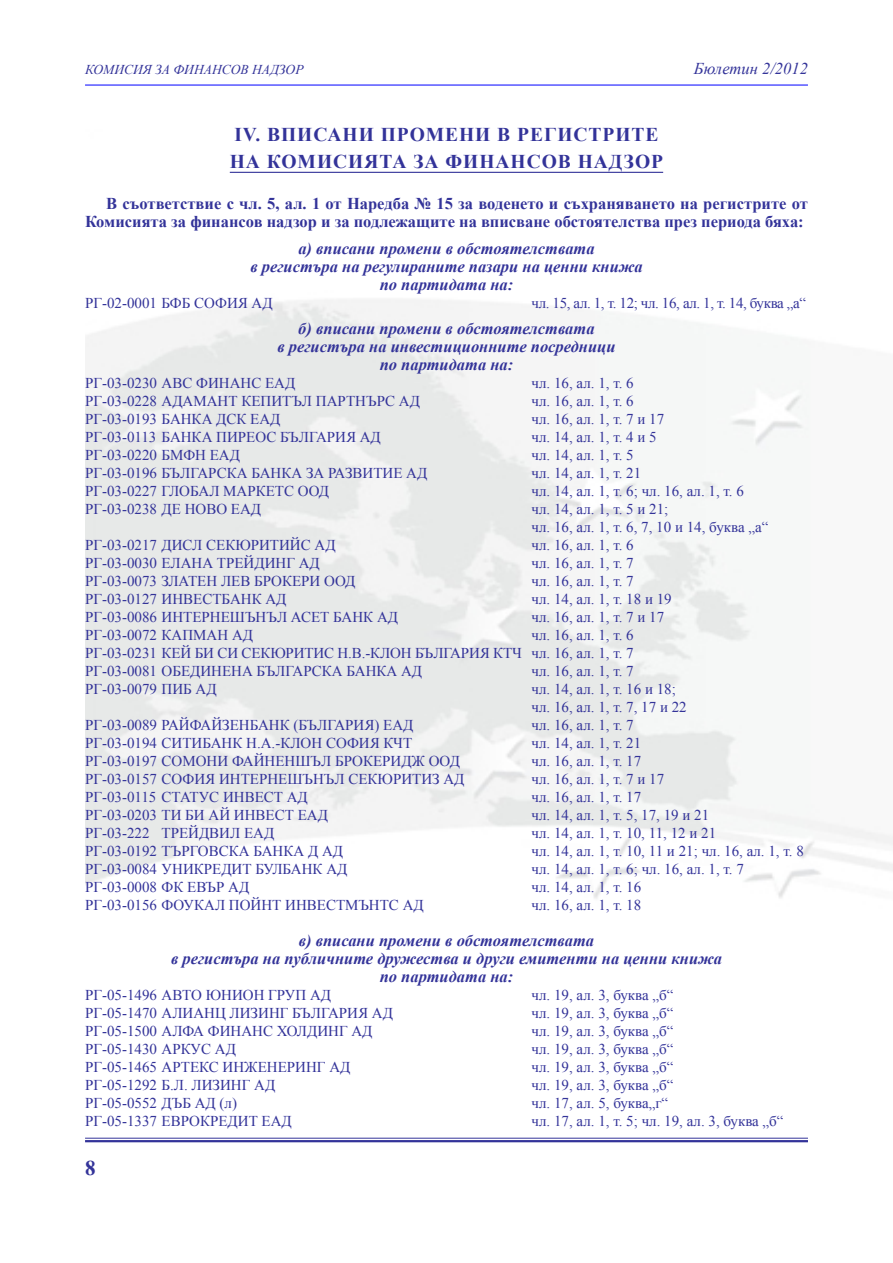
<style>
.page{position:relative;width:893px;height:1263px;background:#fff}
.page>*{position:absolute;margin:0;border:0;box-sizing:border-box;transform-origin:0 0}
.Body_Text_3{font:700 19.5px "Times New Roman";letter-spacing:.05em;color:#339}
.t1{font:italic 700 16.5px "Times New Roman";color:#339}
.Body_Text_Indent{font:700 16.5px/18px "Times New Roman";color:#339;text-align:right}
.t2{font:italic 16.5px "Times New Roman";color:#339}
.t3{font:15px "Times New Roman";color:#339}
.t4{font:15px "Times New Roman";letter-spacing:-.025em;color:#339}
.t5{font:italic 13.5px "Times New Roman";color:#339}
</style>
<div class="page">
<hr style="left:85px;top:1138px;width:723px;height:1px;background:#339">
<hr style="left:85px;top:1140px;width:723px;height:2px;background:#339">
<hr style="left:85px;top:85px;width:723px;height:1px;background:#00f">
<hr style="left:230px;top:172px;width:433px;height:1px;background:#339">
<p class="t5" style="left:85px;top:60px;width:220px">КОМИСИЯ ЗА ФИНАНСОВ НАДЗОР</p>
<p class="t2" style="left:694px;top:57px;width:115px">Бюлетин 2/2012</p>
<p class="Body_Text_3" style="left:234px;top:121px;width:426px">ІV. ВПИСАНИ ПРОМЕНИ В РЕГИСТРИТЕ</p>
<p class="Body_Text_3" style="left:230px;top:148px;width:435px">НА КОМИСИЯТА ЗА ФИНАНСОВ НАДЗОР</p>
<p class="Body_Text_Indent" style="left:85px;top:194px;width:724px">В съответствие с чл. 5, ал. 1 от Наредба № 15 за воденето и съхраняването на регистрите от<br>Комисията за финансов надзор и за подлежащите на вписване обстоятелства през периода бяха:</p>
<p class="t1" style="left:298px;top:237px;width:298px">а) вписани промени в обстоятелствата</p>
<p class="t1" style="left:250px;top:255px;width:394px">в регистъра на регулираните пазари на ценни книжа</p>
<p class="t1" style="left:380px;top:273px;width:135px">по партидата на:</p>
<p class="t3" style="left:85px;top:293px;width:189px">РГ-02-0001 БФБ СОФИЯ АД</p>
<p class="t4" style="left:531px;top:293px;width:276px">чл. 15, ал. 1, т. 12; чл. 16, ал. 1, т. 14, буква „а“</p>
<p class="t1" style="left:298px;top:317px;width:298px">б) вписани промени в обстоятелствата</p>
<p class="t1" style="left:277px;top:335px;width:340px">в регистъра на инвестиционните посредници</p>
<p class="t1" style="left:380px;top:353px;width:135px">по партидата на:</p>
<p class="t3" style="left:85px;top:373px;width:212px">РГ-03-0230 АВС ФИНАНС ЕАД</p>
<p class="t3" style="left:531px;top:373px;width:104px">чл. 16, ал. 1, т. 6</p>
<p class="t3" style="left:85px;top:391px;width:336px">РГ-03-0228 АДАМАНТ КЕПИТЪЛ ПАРТНЪРС АД</p>
<p class="t3" style="left:531px;top:391px;width:104px">чл. 16, ал. 1, т. 6</p>
<p class="t3" style="left:85px;top:409px;width:197px">РГ-03-0193 БАНКА ДСК ЕАД</p>
<p class="t3" style="left:531px;top:409px;width:134px">чл. 16, ал. 1, т. 7 и 17</p>
<p class="t3" style="left:85px;top:427px;width:297px">РГ-03-0113 БАНКА ПИРЕОС БЪЛГАРИЯ АД</p>
<p class="t3" style="left:531px;top:427px;width:127px">чл. 14, ал. 1, т. 4 и 5</p>
<p class="t3" style="left:85px;top:445px;width:156px">РГ-03-0220 БМФН ЕАД</p>
<p class="t3" style="left:531px;top:445px;width:104px">чл. 14, ал. 1, т. 5</p>
<p class="t3" style="left:85px;top:463px;width:344px">РГ-03-0196 БЪЛГАРСКА БАНКА ЗА РАЗВИТИЕ АД</p>
<p class="t3" style="left:531px;top:463px;width:111px">чл. 14, ал. 1, т. 21</p>
<p class="t3" style="left:85px;top:481px;width:245px">РГ-03-0227 ГЛОБАЛ МАРКЕТС ООД</p>
<p class="t3" style="left:531px;top:481px;width:214px">чл. 14, ал. 1, т. 6; чл. 16, ал. 1, т. 6</p>
<p class="t3" style="left:85px;top:499px;width:178px">РГ-03-0238 ДЕ НОВО ЕАД</p>
<p class="t3" style="left:531px;top:499px;width:138px">чл. 14, ал. 1, т. 5 и 21;</p>
<p class="t3" style="left:531px;top:517px;width:238px">чл. 16, ал. 1, т. 6, 7, 10 и 14, буква „а“</p>
<p class="t3" style="left:85px;top:535px;width:252px">РГ-03-0217 ДИСЛ СЕКЮРИТИЙС АД</p>
<p class="t3" style="left:531px;top:535px;width:104px">чл. 16, ал. 1, т. 6</p>
<p class="t3" style="left:85px;top:553px;width:236px">РГ-03-0030 ЕЛАНА ТРЕЙДИНГ АД</p>
<p class="t3" style="left:531px;top:553px;width:104px">чл. 16, ал. 1, т. 7</p>
<p class="t3" style="left:85px;top:571px;width:272px">РГ-03-0073 ЗЛАТЕН ЛЕВ БРОКЕРИ ООД</p>
<p class="t3" style="left:531px;top:571px;width:104px">чл. 16, ал. 1, т. 7</p>
<p class="t3" style="left:85px;top:589px;width:203px">РГ-03-0127 ИНВЕСТБАНК АД</p>
<p class="t3" style="left:531px;top:589px;width:142px">чл. 14, ал. 1, т. 18 и 19</p>
<p class="t3" style="left:85px;top:607px;width:314px">РГ-03-0086 ИНТЕРНЕШЪНЪЛ АСЕТ БАНК АД</p>
<p class="t3" style="left:531px;top:607px;width:134px">чл. 16, ал. 1, т. 7 и 17</p>
<p class="t3" style="left:85px;top:625px;width:170px">РГ-03-0072 КАПМАН АД</p>
<p class="t3" style="left:531px;top:625px;width:104px">чл. 16, ал. 1, т. 6</p>
<p class="t3" style="left:85px;top:643px;width:550px">РГ-03-0231 КЕЙ БИ СИ СЕКЮРИТИС Н.В.-КЛОН БЪЛГАРИЯ КТЧ чл. 16, ал. 1, т. 7</p>
<p class="t3" style="left:85px;top:661px;width:339px">РГ-03-0081 ОБЕДИНЕНА БЪЛГАРСКА БАНКА АД</p>
<p class="t3" style="left:531px;top:661px;width:104px">чл. 16, ал. 1, т. 7</p>
<p class="t3" style="left:85px;top:679px;width:133px">РГ-03-0079 ПИБ АД</p>
<p class="t3" style="left:531px;top:679px;width:146px">чл. 14, ал. 1, т. 16 и 18;</p>
<p class="t3" style="left:531px;top:697px;width:157px">чл. 16, ал. 1, т. 7, 17 и 22</p>
<p class="t3" style="left:85px;top:715px;width:330px">РГ-03-0089 РАЙФАЙЗЕНБАНК (БЪЛГАРИЯ) ЕАД</p>
<p class="t3" style="left:531px;top:715px;width:104px">чл. 16, ал. 1, т. 7</p>
<p class="t3" style="left:85px;top:733px;width:329px">РГ-03-0194 СИТИБАНК Н.А.-КЛОН СОФИЯ КЧТ</p>
<p class="t3" style="left:531px;top:733px;width:111px">чл. 14, ал. 1, т. 21</p>
<p class="t3" style="left:85px;top:751px;width:376px">РГ-03-0197 СОМОНИ ФАЙНЕНШЪЛ БРОКЕРИДЖ ООД</p>
<p class="t3" style="left:531px;top:751px;width:111px">чл. 16, ал. 1, т. 17</p>
<p class="t3" style="left:85px;top:769px;width:381px">РГ-03-0157 СОФИЯ ИНТЕРНЕШЪНЪЛ СЕКЮРИТИЗ АД</p>
<p class="t3" style="left:531px;top:769px;width:134px">чл. 16, ал. 1, т. 7 и 17</p>
<p class="t3" style="left:85px;top:787px;width:224px">РГ-03-0115 СТАТУС ИНВЕСТ АД</p>
<p class="t3" style="left:531px;top:787px;width:111px">чл. 16, ал. 1, т. 17</p>
<p class="t3" style="left:85px;top:805px;width:244px">РГ-03-0203 ТИ БИ АЙ ИНВЕСТ ЕАД</p>
<p class="t3" style="left:531px;top:805px;width:179px">чл. 14, ал. 1, т. 5, 17, 19 и 21</p>
<p class="t3" style="left:85px;top:823px;width:191px">РГ-03-222 ТРЕЙДВИЛ ЕАД</p>
<p class="t3" style="left:531px;top:823px;width:186px">чл. 14, ал. 1, т. 10, 11, 12 и 21</p>
<p class="t3" style="left:85px;top:841px;width:260px">РГ-03-0192 ТЪРГОВСКА БАНКА Д АД</p>
<p class="t3" style="left:531px;top:841px;width:274px">чл. 14, ал. 1, т. 10, 11 и 21; чл. 16, ал. 1, т. 8</p>
<p class="t3" style="left:85px;top:859px;width:264px">РГ-03-0084 УНИКРЕДИТ БУЛБАНК АД</p>
<p class="t3" style="left:531px;top:859px;width:214px">чл. 14, ал. 1, т. 6; чл. 16, ал. 1, т. 7</p>
<p class="t3" style="left:85px;top:877px;width:166px">РГ-03-0008 ФК ЕВЪР АД</p>
<p class="t3" style="left:531px;top:877px;width:111px">чл. 14, ал. 1, т. 16</p>
<p class="t3" style="left:85px;top:895px;width:340px">РГ-03-0156 ФОУКАЛ ПОЙНТ ИНВЕСТМЪНТС АД</p>
<p class="t3" style="left:531px;top:895px;width:111px">чл. 16, ал. 1, т. 18</p>
<p class="t1" style="left:299px;top:929px;width:297px">в) вписани промени в обстоятелствата</p>
<p class="t1" style="left:171px;top:947px;width:552px">в регистъра на публичните дружества и други емитенти на ценни книжа</p>
<p class="t1" style="left:380px;top:965px;width:135px">по партидата на:</p>
<p class="t3" style="left:85px;top:985px;width:248px">РГ-05-1496 АВТО ЮНИОН ГРУП АД</p>
<p class="t3" style="left:531px;top:985px;width:143px">чл. 19, ал. 3, буква „б“</p>
<p class="t3" style="left:85px;top:1003px;width:309px">РГ-05-1470 АЛИАНЦ ЛИЗИНГ БЪЛГАРИЯ АД</p>
<p class="t3" style="left:531px;top:1003px;width:143px">чл. 19, ал. 3, буква „б“</p>
<p class="t3" style="left:85px;top:1021px;width:289px">РГ-05-1500 АЛФА ФИНАНС ХОЛДИНГ АД</p>
<p class="t3" style="left:531px;top:1021px;width:143px">чл. 19, ал. 3, буква „б“</p>
<p class="t3" style="left:85px;top:1039px;width:152px">РГ-05-1430 АРКУС АД</p>
<p class="t3" style="left:531px;top:1039px;width:143px">чл. 19, ал. 3, буква „б“</p>
<p class="t3" style="left:85px;top:1057px;width:267px">РГ-05-1465 АРТЕКС ИНЖЕНЕРИНГ АД</p>
<p class="t3" style="left:531px;top:1057px;width:143px">чл. 19, ал. 3, буква „б“</p>
<p class="t3" style="left:85px;top:1075px;width:192px">РГ-05-1292 Б.Л. ЛИЗИНГ АД</p>
<p class="t3" style="left:531px;top:1075px;width:143px">чл. 19, ал. 3, буква „б“</p>
<p class="t3" style="left:85px;top:1093px;width:153px">РГ-05-0552 ДЪБ АД (л)</p>
<p class="t3" style="left:531px;top:1093px;width:138px">чл. 17, ал. 5, буква„г“</p>
<p class="t3" style="left:85px;top:1111px;width:208px">РГ-05-1337 ЕВРОКРЕДИТ ЕАД</p>
<p class="t3" style="left:531px;top:1111px;width:254px">чл. 17, ал. 1, т. 5; чл. 19, ал. 3, буква „б“</p>
</div>
